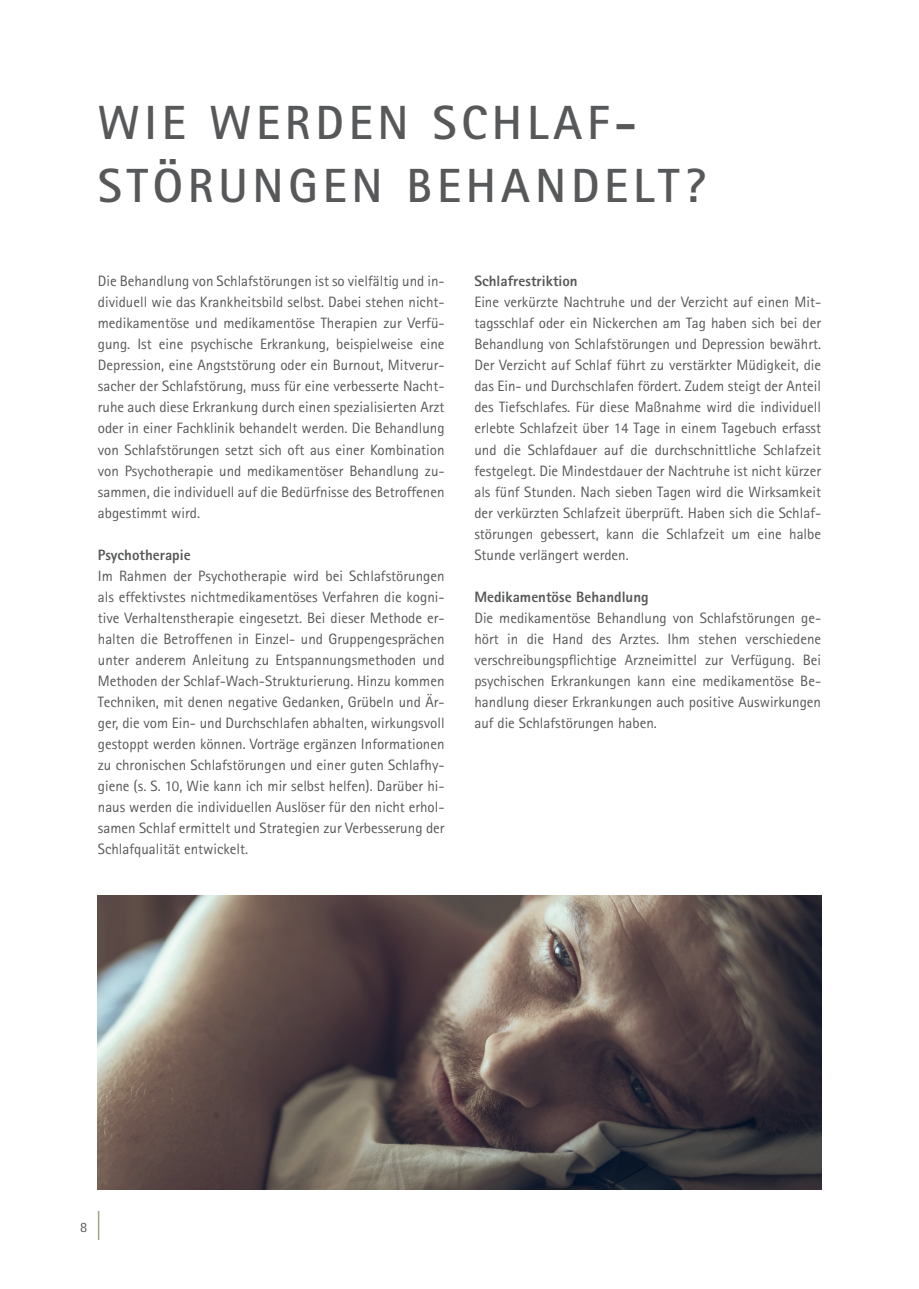
<style>
.page{position:relative;width:919px;height:1289px;background:#fff}
.page>*{position:absolute;margin:0;border:0;box-sizing:border-box;transform-origin:0 0}
.t1{font:700 48px/63px "Rotis Sans Serif";letter-spacing:.1em;color:#57585a}
.t2{font:15px/21px "Rotis Sans Serif";color:#57585a;text-align:justify}
.t3{font:800 15px "Rotis Sans Serif";color:#57585a}
.t4{font:14.25px "Rotis Sans Serif";color:#57585a}
</style>
<div class="page">
<img style="left:98px;top:895px;width:723px;height:294px">
<svg style="left:98px;top:1210px;width:1px;height:29px"></svg>
<h1 class="t1" style="left:98px;top:91px;width:609px">WIE WERDEN SCHLAF-<br>STÖRUNGEN BEHANDELT?</h1>
<p class="t2" style="left:98px;top:271px;width:348px">Die Behandlung von Schlafstörungen ist so vielfältig und in&shy;dividuell wie das Krankheitsbild selbst. Dabei stehen nicht&shy;medikamentöse und medikamentöse Therapien zur Verfü&shy;gung. Ist eine psychische Erkrankung, beispielweise eine Depression, eine Angststörung oder ein Burnout, Mitverur&shy;sacher der Schlafstörung, muss für eine verbesserte Nacht&shy;ruhe auch diese Erkrankung durch einen spezialisierten Arzt oder in einer Fachklinik behandelt werden. Die Behandlung von Schlafstörungen setzt sich oft aus einer Kombination von Psychotherapie und medikamentöser Behandlung zu&shy;sammen, die individuell auf die Bedürfnisse des Betroffenen abgestimmt wird.</p>
<p class="t3" style="left:98px;top:545px;width:94px">Psychotherapie</p>
<p class="t2" style="left:98px;top:565px;width:348px">Im Rahmen der Psychotherapie wird bei Schlafstörungen als effektivstes nichtmedikamentöses Verfahren die kogni&shy;tive Verhaltenstherapie eingesetzt. Bei dieser Methode er&shy;halten die Betroffenen in Einzel- und Gruppengesprächen unter anderem Anleitung zu Entspannungsmethoden und Methoden der Schlaf-Wach-Strukturierung. Hinzu kommen Techniken, mit denen negative Gedanken, Grübeln und Är&shy;ger, die vom Ein- und Durchschlafen abhalten, wirkungsvoll gestoppt werden können. Vorträge ergänzen Informationen zu chronischen Schlafstörungen und einer guten Schlafhy&shy;giene (s. S. 10, Wie kann ich mir selbst helfen). Darüber hi&shy;naus werden die individuellen Auslöser für den nicht erhol&shy;samen Schlaf ermittelt und Strategien zur Verbesserung der Schlafqualität entwickelt.</p>
<p class="t3" style="left:474px;top:272px;width:105px">Schlafrestriktion</p>
<p class="t2" style="left:474px;top:292px;width:348px">Eine verkürzte Nachtruhe und der Verzicht auf einen Mit&shy;tagsschlaf oder ein Nickerchen am Tag haben sich bei der Behandlung von Schlafstörungen und Depression bewährt.<br>Der Verzicht auf Schlaf führt zu verstärkter Müdigkeit, die das Ein- und Durchschlafen fördert. Zudem steigt der Anteil des Tiefschlafes. Für diese Maßnahme wird die individuell erlebte Schlafzeit über 14 Tage in einem Tagebuch erfasst und die Schlafdauer auf die durchschnittliche Schlafzeit festgelegt. Die Mindestdauer der Nachtruhe ist nicht kürzer als fünf Stunden. Nach sieben Tagen wird die Wirksamkeit der verkürzten Schlafzeit überprüft. Haben sich die Schlaf&shy;störungen gebessert, kann die Schlafzeit um eine halbe Stunde verlängert werden.</p>
<p class="t3" style="left:474px;top:587px;width:176px">Medikamentöse Behandlung</p>
<p class="t2" style="left:474px;top:607px;width:348px">Die medikamentöse Behandlung von Schlafstörungen ge&shy;hört in die Hand des Arztes. Ihm stehen verschiedene verschreibungspflichtige Arzneimittel zur Verfügung. Bei psychischen Erkrankungen kann eine medikamentöse Be&shy;handlung dieser Erkrankungen auch positive Auswirkungen auf die Schlafstörungen haben.</p>
<p class="t4" style="left:80px;top:1218px;width:9px">8</p>
</div>
